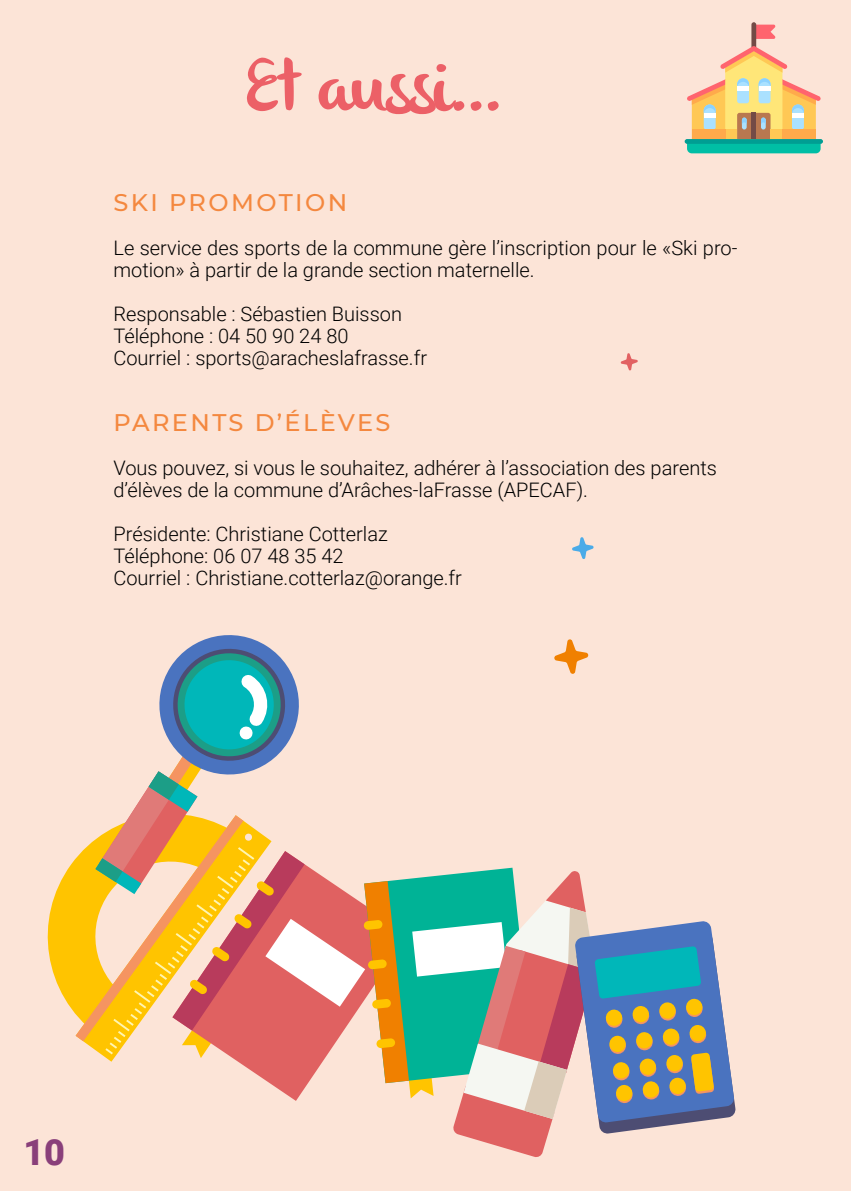
<style>
.page{position:relative;width:851px;height:1191px;background:#fff}
.page>*{position:absolute;margin:0;border:0;box-sizing:border-box;transform-origin:0 0}
.t1{font:72px "olivier";letter-spacing:-.025em;color:#ec6067}
.t2{font:900 36px "Roboto";color:#662483}
.t3{font:500 24px "Montserrat";letter-spacing:.1em;color:#f4883f}
.t4{font:300 20px/22px "Roboto";color:#000}
</style>
<div class="page">
<div style="left:0;top:0;width:850px;height:1191px;background:#fce4d7"></div>
<svg style="left:684px;top:139px;width:138px;height:5px"></svg>
<svg style="left:686px;top:22px;width:134px;height:131px"></svg>
<svg style="left:47px;top:858px;width:29px;height:157px;fill:#ffc400"></svg>
<svg style="left:76px;top:635px;width:659px;height:522px"></svg>
<svg style="left:620px;top:353px;width:18px;height:18px"></svg>
<svg style="left:572px;top:537px;width:22px;height:22px"></svg>
<h1 class="t1" style="left:246px;top:46px;width:257px">Et aussi...</h1>
<p class="t3" style="left:113px;top:186px;width:235px">SKI PROMOTION</p>
<p class="t4" style="left:113px;top:236px;width:625px">Le service des sports de la commune gère l’inscription pour le «Ski pro&shy;motion» à partir de la grande section maternelle.</p>
<p class="t4" style="left:113px;top:302px;width:315px">Responsable : Sébastien Buisson<br>Téléphone : 04 50 90 24 80<br>Courriel : sports@aracheslafrasse.fr</p>
<p class="t3" style="left:113px;top:406px;width:278px">PARENTS D’ÉLÈVES</p>
<p class="t4" style="left:113px;top:456px;width:605px">Vous pouvez, si vous le souhaitez, adhérer à l’association des parents d’élèves de la commune d’Arâches-laFrasse (APECAF).</p>
<p class="t4" style="left:113px;top:522px;width:350px">Présidente: Christiane Cotterlaz<br>Téléphone: 06 07 48 35 42<br>Courriel : Christiane.cotterlaz@orange.fr</p>
<h2 class="t2" style="left:23px;top:1126px;width:43px">10</h2>
</div>
